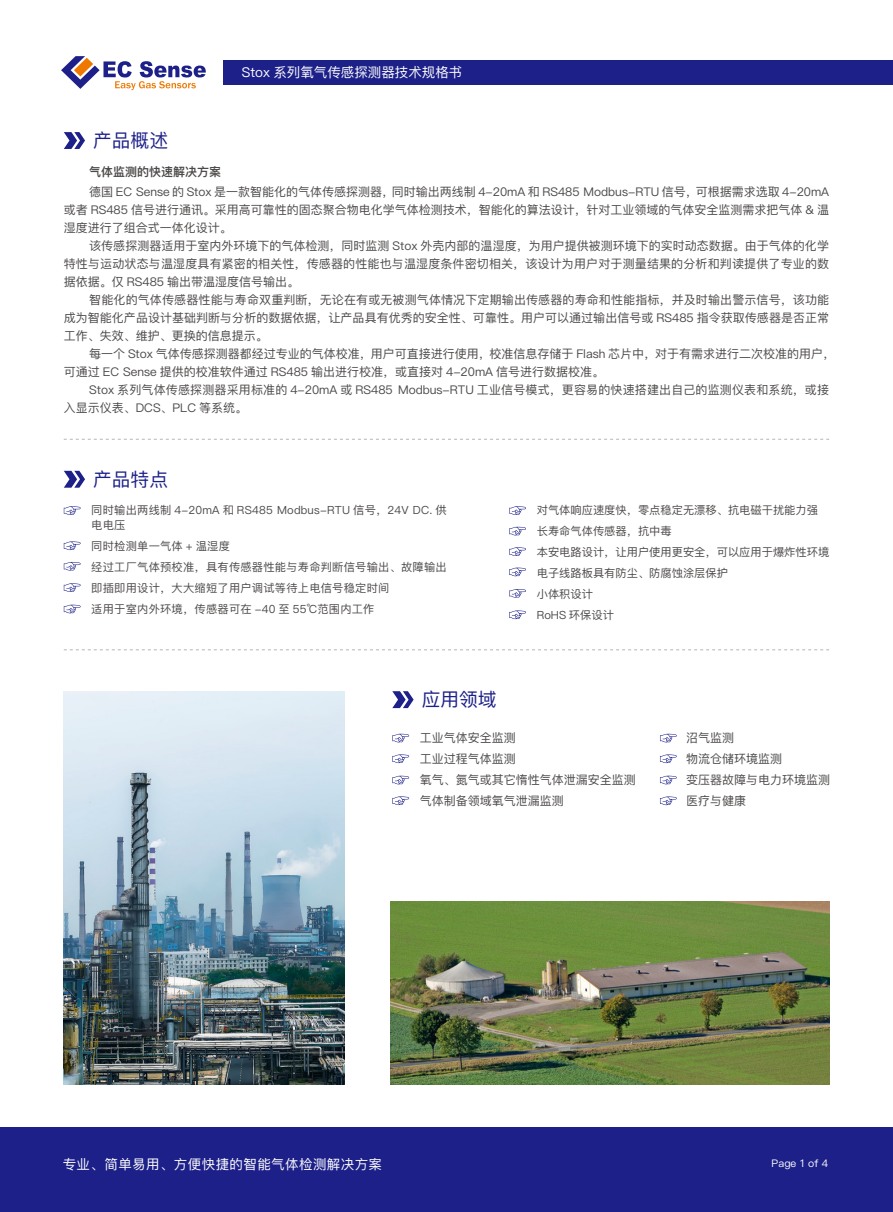
<style>
.page{position:relative;width:893px;height:1212px;background:#fff}
.page>*{position:absolute;margin:0;border:0;box-sizing:border-box;transform-origin:0 0}
.t1{font:18.75px "Ping Fang SC";color:#1d2088}
.t2{font:13.5px "Ping Fang SC";letter-spacing:.03em;color:#fff}
.t3{font:13.5px "Ping Fang SC";color:#fff}
.t4{font:12px/18px "Ping Fang SC";color:#4c4948}
.t5{font:600 12px "Ping Fang SC";color:#4c4948}
.t6{font:11.25px/21px "Ping Fang SC";letter-spacing:.02em;color:#4c4948}
.t7{font:11.25px/21px "Ping Fang SC";color:#4c4948}
.t8{font:10.5px "Ping Fang SC";letter-spacing:.01em;color:#fff}
</style>
<div class="page">
<div style="left:224px;top:60px;width:669px;height:24px;background:#1d2088"></div>
<svg style="left:61px;top:56px;width:145px;height:34px"></svg>
<div style="left:0;top:1127px;width:893px;height:85px;background:#1d2088"></div>
<svg style="left:392px;top:691px;width:22px;height:17px"></svg>
<svg style="left:392px;top:734px;width:17px;height:8px"></svg>
<svg style="left:392px;top:754px;width:17px;height:9px"></svg>
<svg style="left:392px;top:776px;width:17px;height:8px"></svg>
<svg style="left:660px;top:734px;width:17px;height:8px"></svg>
<svg style="left:392px;top:796px;width:17px;height:9px"></svg>
<svg style="left:660px;top:754px;width:17px;height:9px"></svg>
<svg style="left:660px;top:776px;width:17px;height:8px"></svg>
<svg style="left:660px;top:796px;width:17px;height:9px"></svg>
<svg style="left:64px;top:132px;width:21px;height:17px"></svg>
<svg style="left:64px;top:471px;width:21px;height:17px"></svg>
<svg style="left:64px;top:506px;width:17px;height:9px"></svg>
<svg style="left:509px;top:506px;width:17px;height:9px"></svg>
<svg style="left:64px;top:541px;width:17px;height:9px"></svg>
<svg style="left:509px;top:527px;width:17px;height:8px"></svg>
<svg style="left:64px;top:562px;width:17px;height:9px"></svg>
<svg style="left:509px;top:547px;width:17px;height:9px"></svg>
<svg style="left:64px;top:583px;width:17px;height:9px"></svg>
<svg style="left:509px;top:568px;width:17px;height:8px"></svg>
<svg style="left:64px;top:605px;width:17px;height:8px"></svg>
<svg style="left:509px;top:589px;width:17px;height:9px"></svg>
<svg style="left:509px;top:610px;width:17px;height:9px"></svg>
<svg style="left:64px;top:439px;width:765px;height:1px"></svg>
<svg style="left:64px;top:649px;width:765px;height:1px"></svg>
<img style="left:64px;top:691px;width:281px;height:393px">
<img style="left:390px;top:901px;width:439px;height:183px">
<h1 class="t1" style="left:93px;top:129px;width:77px">产品概述</h1>
<p class="t3" style="left:242px;top:64px;width:222px">Stox 系列氧气传感探测器技术规格书</p>
<p class="t5" style="left:89px;top:164px;width:134px">气体监测的快速解决方案</p>
<p class="t4" style="left:64px;top:182px;width:767px;text-align:justify;text-indent:26px">德国 EC Sense 的 Stox 是一款智能化的气体传感探测器，同时输出两线制 4-20mA 和 RS485 Modbus-RTU 信号，可根据需求选取 4-20mA或者 RS485 信号进行通讯。采用高可靠性的固态聚合物电化学气体检测技术，智能化的算法设计，针对工业领域的气体安全监测需求把气体 &amp; 温湿度进行了组合式一体化设计。</p>
<p class="t4" style="left:64px;top:236px;width:767px;text-align:justify;text-indent:26px">该传感探测器适用于室内外环境下的气体检测，同时监测 Stox 外壳内部的温湿度，为用户提供被测环境下的实时动态数据。由于气体的化学特性与运动状态与温湿度具有紧密的相关性，传感器的性能也与温湿度条件密切相关，该设计为用户对于测量结果的分析和判读提供了专业的数据依据。仅 RS485 输出带温湿度信号输出。</p>
<p class="t4" style="left:64px;top:290px;width:767px;text-align:justify;text-indent:26px">智能化的气体传感器性能与寿命双重判断，无论在有或无被测气体情况下定期输出传感器的寿命和性能指标，并及时输出警示信号，该功能成为智能化产品设计基础判断与分析的数据依据，让产品具有优秀的安全性、可靠性。用户可以通过输出信号或 RS485 指令获取传感器是否正常工作、失效、维护、更换的信息提示。</p>
<p class="t4" style="left:64px;top:344px;width:773px;text-indent:26px">每一个 Stox 气体传感探测器都经过专业的气体校准，用户可直接进行使用，校准信息存储于 Flash 芯片中，对于有需求进行二次校准的用户，可通过 EC Sense 提供的校准软件通过 RS485 输出进行校准，或直接对 4-20mA 信号进行数据校准。</p>
<p class="t4" style="left:64px;top:380px;width:767px;text-indent:26px">Stox 系列气体传感探测器采用标准的 4-20mA 或 RS485 Modbus-RTU 工业信号模式，更容易的快速搭建出自己的监测仪表和系统，或接入显示仪表、DCS、PLC 等系统。</p>
<h1 class="t1" style="left:93px;top:468px;width:77px">产品特点</h1>
<p class="t6" style="left:91px;top:502px;width:357px;line-height:15px">同时输出两线制 4-20mA 和 RS485 Modbus-RTU 信号，24V DC. 供电电压</p>
<p class="t6" style="left:91px;top:535px;width:357px">同时检测单一气体 + 温湿度<br>经过工厂气体预校准，具有传感器性能与寿命判断信号输出、故障输出即插即用设计，大大缩短了用户调试等待上电信号稳定时间<br>适用于室内外环境，传感器可在 -40 至 55℃范围内工作</p>
<h1 class="t1" style="left:422px;top:688px;width:76px">应用领域</h1>
<p class="t7" style="left:537px;top:499px;width:294px">对气体响应速度快，零点稳定无漂移、抗电磁干扰能力强长寿命气体传感器，抗中毒<br>本安电路设计，让用户使用更安全，可以应用于爆炸性环境电子线路板具有防尘、防腐蚀涂层保护<br>小体积设计<br>RoHS 环保设计</p>
<p class="t4" style="left:420px;top:727px;width:217px;line-height:21px">工业气体安全监测<br>工业过程气体监测<br>氧气、氮气或其它惰性气体泄漏安全监测气体制备领域氧气泄漏监测</p>
<p class="t4" style="left:686px;top:727px;width:145px;line-height:21px">沼气监测<br>物流仓储环境监测<br>变压器故障与电力环境监测医疗与健康</p>
<p class="t2" style="left:63px;top:1156px;width:321px">专业、简单易用、方便快捷的智能气体检测解决方案</p>
<p class="t8" style="left:771px;top:1156px;width:58px">Page 1 of 4</p>
</div>
